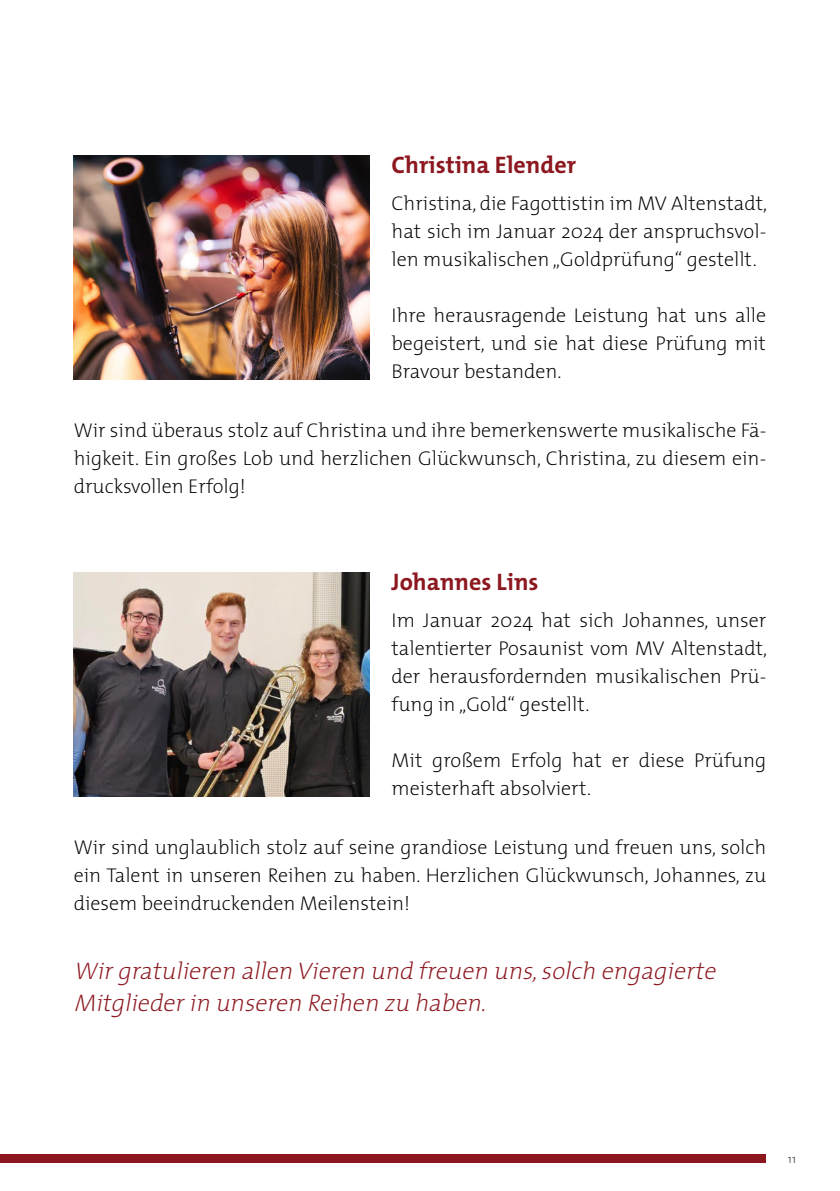
<style>
.page{position:relative;width:840px;height:1191px;background:#fff}
.page>*{position:absolute;margin:0;border:0;box-sizing:border-box;transform-origin:0 0}
.t1{font:italic 200 24px "The Mix";color:#8c171f}
.t2{font:700 24px "The Mix";color:#8c171f}
.t3{font:200 20px/28px "The Mix";color:#000001;text-align:justify}
.t4{font:200 12px "The Mix";color:#231f20}
</style>
<div class="page">
<div style="left:0;top:1154px;width:765px;height:8px;background:#8c171f"></div>
<img style="left:74px;top:572px;width:295px;height:225px">
<img style="left:74px;top:155px;width:295px;height:225px">
<p class="t2" style="left:391px;top:144px;width:186px">Christina Elender</p>
<p class="t3" style="left:391px;top:189px;width:377px">Christina, die Fagottistin im MV Altenstadt, hat sich im Januar 2024 der anspruchsvol&shy;len musikalischen „Goldprüfung“ gestellt.</p>
<p class="t3" style="left:391px;top:301px;width:376px">Ihre herausragende Leistung hat uns alle begeistert, und sie hat diese Prüfung mit Bravour bestanden.</p>
<p class="t3" style="left:74px;top:416px;width:693px">Wir sind überaus stolz auf Christina und ihre bemerkenswerte musikalische Fä&shy;higkeit. Ein großes Lob und herzlichen Glückwunsch, Christina, zu diesem ein&shy;drucksvollen Erfolg!</p>
<p class="t2" style="left:391px;top:561px;width:148px">Johannes Lins</p>
<p class="t3" style="left:391px;top:606px;width:377px">Im Januar 2024 hat sich Johannes, unser talentierter Posaunist vom MV Altenstadt, der herausfordernden musikalischen Prü&shy;fung in „Gold“ gestellt.</p>
<p class="t3" style="left:391px;top:746px;width:376px">Mit großem Erfolg hat er diese Prüfung meisterhaft absolviert.</p>
<p class="t3" style="left:74px;top:832px;width:693px">Wir sind unglaublich stolz auf seine grandiose Leistung und freuen uns, solch ein Talent in unseren Reihen zu haben. Herzlichen Glückwunsch, Johannes, zu diesem beeindruckenden Meilenstein!</p>
<p class="t1" style="left:74px;top:950px;width:649px">Wirgratulieren allen Vieren und freuen uns,solch engagierte</p>
<p class="t1" style="left:74px;top:982px;width:420px">Mitgliederin unseren Reihen zu haben.</p>
<p class="t4" style="left:787px;top:1148px;width:10px">11</p>
</div>
